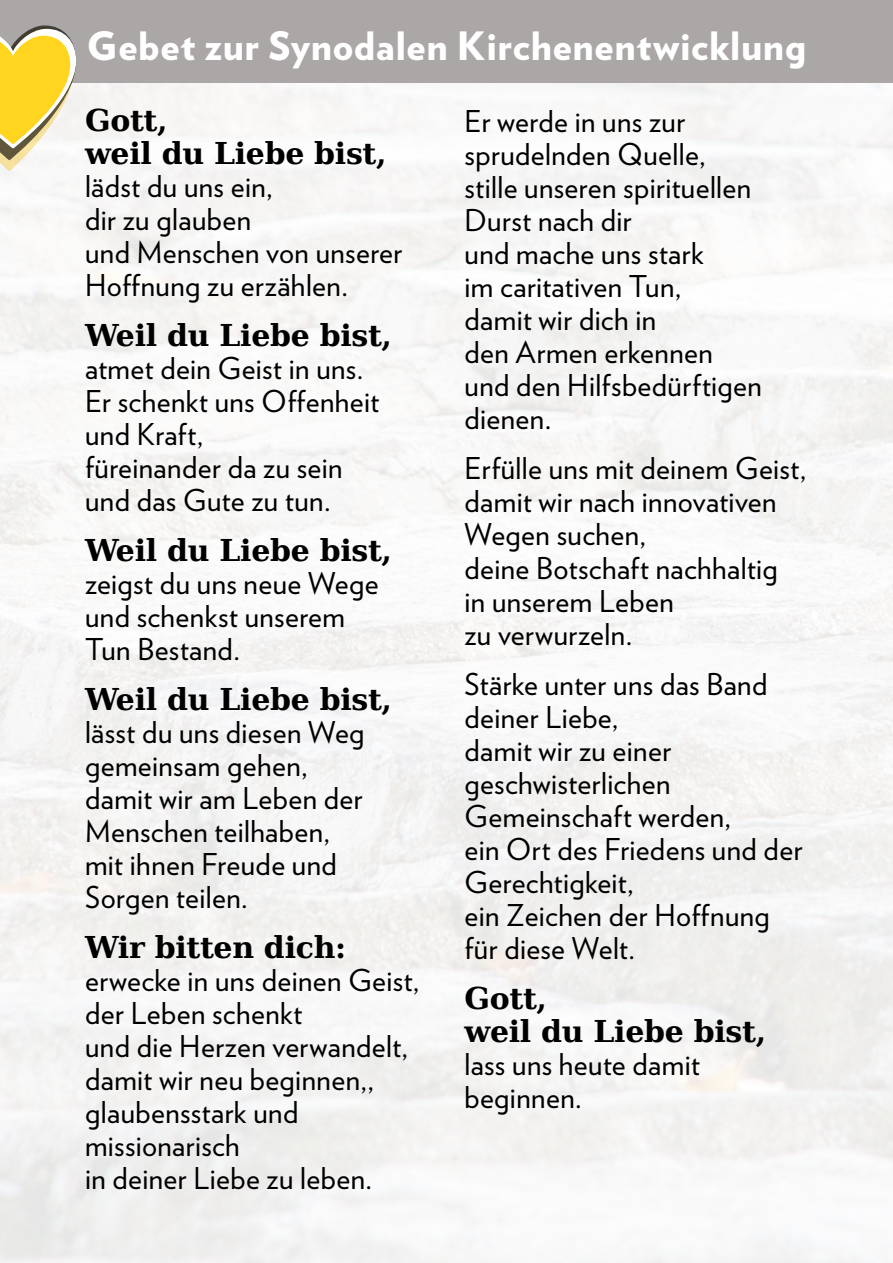
<style>
.page{position:relative;width:893px;height:1263px;background:#fff}
.page>*{position:absolute;margin:0;border:0;box-sizing:border-box;transform-origin:0 0}
.t1{font:900 39px "Verlag";letter-spacing:.02em;color:#fff}
.t2{font:30px/33px "Verlag";letter-spacing:.015em;color:#000}
.t3{font:700 30px/33px "DejaVu Serif";letter-spacing:-.01em;color:#000}
</style>
<div class="page">
<div style="left:0;top:0;width:893px;height:82px;background:#aba7a6"></div>
<svg style="left:0;top:25px;width:76px;height:147px"></svg>
<h1 class="t1" style="left:87px;top:13px;width:721px">Gebet zur Synodalen Kirchenentwicklung</h1>
<p class="t3" style="left:85px;top:103px;width:303px">Gott,<br>weil du Liebe bist,</p>
<p class="t2" style="left:85px;top:168px;width:319px">lädst du uns ein,<br>dir zu glauben<br>und Menschen von unserer<br>Hoffnung zu erzählen.</p>
<p class="t3" style="left:85px;top:318px;width:309px">Weil du Liebe bist,</p>
<p class="t2" style="left:85px;top:350px;width:296px">atmet dein Geist in uns.<br>Er schenkt uns Offenheit und Kraft,<br>füreinander da zu sein und das Gute zu tun.</p>
<p class="t3" style="left:85px;top:533px;width:309px">Weil du Liebe bist,</p>
<p class="t2" style="left:85px;top:565px;width:295px">zeigst du uns neue Wege und schenkst unserem<br>Tun Bestand.</p>
<p class="t3" style="left:85px;top:682px;width:309px">Weil du Liebe bist,</p>
<p class="t2" style="left:85px;top:714px;width:281px">lässt du uns diesen Weg gemeinsam gehen, damit wir am Leben der<br>Menschen teilhaben, mit ihnen Freude und<br>Sorgen teilen.</p>
<p class="t3" style="left:85px;top:930px;width:263px">Wir bitten dich:</p>
<p class="t2" style="left:85px;top:962px;width:336px">erwecke in uns deinen Geist, der Leben schenkt<br>und die Herzen verwandelt, damit wir neu beginnen,, glaubensstark und missionarisch<br>in deiner Liebe zu leben.</p>
<p class="t2" style="left:464px;top:104px;width:299px">Er werde in uns zur sprudelnden Quelle, stille unseren spirituellen<br>Durst nach dir<br>und mache uns stark<br>im caritativen Tun,<br>damit wir dich in<br>den Armen erkennen und den Hilfsbedürftigen dienen.</p>
<p class="t2" style="left:464px;top:451px;width:343px">Erfülle uns mit deinem Geist, damit wir nach innovativen<br>Wegen suchen,<br>deine Botschaft nachhaltig<br>in unserem Leben<br>zu verwurzeln.</p>
<p class="t2" style="left:464px;top:666px;width:340px">Stärke unter uns das Band deiner Liebe,<br>damit wir zu einer geschwisterlichen<br>Gemeinschaft werden,<br>ein Ort des Friedens und der<br>Gerechtigkeit,<br>ein Zeichen der Hoffnung für diese Welt.</p>
<p class="t3" style="left:464px;top:981px;width:303px">Gott,<br>weil du Liebe bist,</p>
<p class="t2" style="left:464px;top:1046px;width:237px">lass uns heute damit beginnen.</p>
</div>
